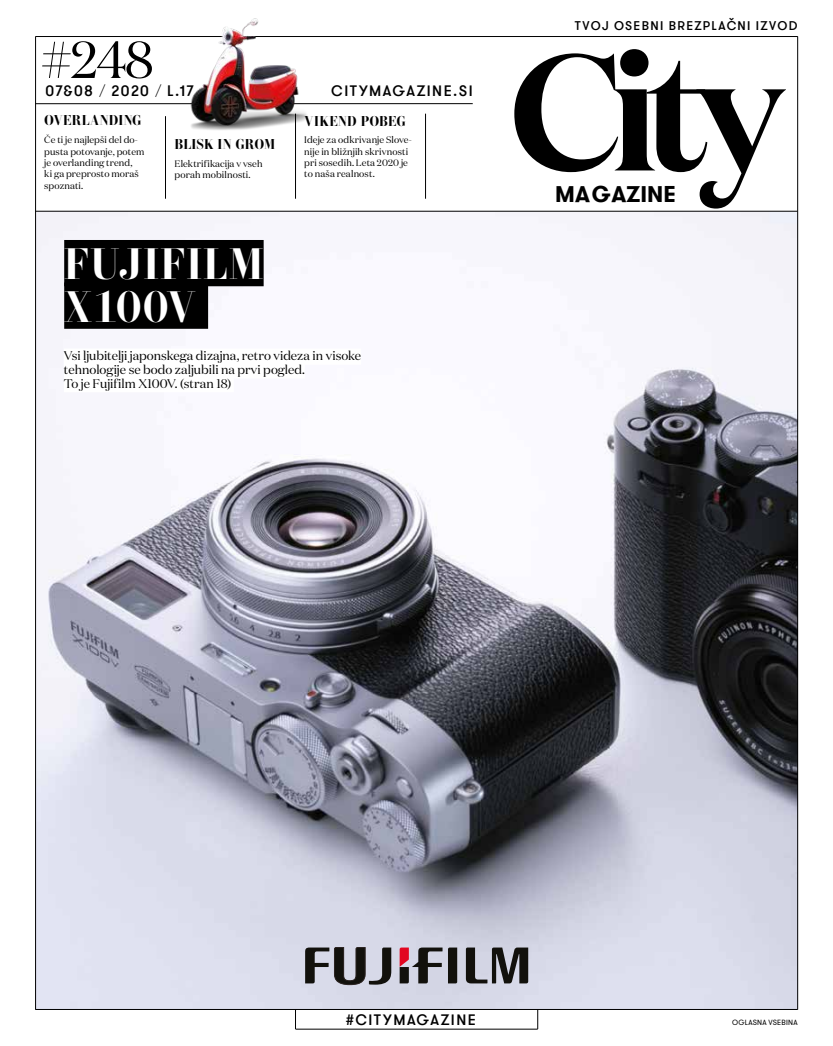
<style>
.page{position:relative;width:833px;height:1046px;background:#fff}
.page>*{position:absolute;margin:0;border:0;box-sizing:border-box;transform-origin:0 0}
.t1{font:51.75px "Domaine Disp";color:#000}
.t2{font:46.25px/42.5px "Yo Andy Fourteen";letter-spacing:.025em;color:#fff}
.t3{font:700 22.5px "GT Walsheim Pro";color:#000}
.t4{font:500 15px "GT Walsheim Pro";letter-spacing:.095em;color:#000}
.t5{font:15px "Yo Andy Fourteen";letter-spacing:.015em;color:#000}
.t6{font:12.5px/13.8px "Domaine Disp";color:#000}
.t7{font:500 12.5px "GT Walsheim Pro";letter-spacing:.105em;color:#000}
.t8{font:9.38px/11.2px "Domaine Disp";letter-spacing:.01em;color:#000}
.t9{font:7.5px "GT Walsheim Pro";letter-spacing:.025em;color:#000}
.s1{font-weight:100}
</style>
<div class="page">
<img style="left:36px;top:212px;width:761px;height:797px">
<svg style="left:514px;top:49px;width:272px;height:159px"></svg>
<hr style="left:35px;top:36px;width:1px;height:973px;background:#000">
<hr style="left:35px;top:1009px;width:762px;height:1px;background:#000">
<hr style="left:797px;top:36px;width:1px;height:973px;background:#000">
<hr style="left:36px;top:36px;width:761px;height:1px;background:#000">
<hr style="left:35px;top:211px;width:762px;height:1px;background:#000">
<hr style="left:35px;top:103px;width:438px;height:1px;background:#000">
<svg style="left:295px;top:1010px;width:1px;height:18px"></svg>
<hr style="left:296px;top:1028px;width:242px;height:1px;background:#000">
<svg style="left:537px;top:1010px;width:1px;height:18px"></svg>
<hr style="left:165px;top:116px;width:1px;height:83px;background:#000">
<hr style="left:295px;top:114px;width:1px;height:85px;background:#000">
<hr style="left:425px;top:114px;width:1px;height:85px;background:#000">
<img style="left:169px;top:18px;width:151px;height:112px">
<svg style="left:448px;top:947px;width:9px;height:36px"></svg>
<svg style="left:466px;top:947px;width:62px;height:36px;background:#69696e"></svg>
<svg style="left:305px;top:947px;width:86px;height:38px;background:#78787e"></svg>
<svg style="left:399px;top:947px;width:43px;height:36px;background:#88747c"></svg>
<div style="left:64px;top:240px;width:200px;height:46px;background:#000"></div>
<div style="left:64px;top:282px;width:144px;height:47px;background:#000"></div>
<div style="left:64px;top:348px;width:297px;height:17px;background:#fff"></div>
<div style="left:64px;top:362px;width:241px;height:16px;background:#fff"></div>
<div style="left:64px;top:376px;width:170px;height:16px;background:#fff"></div>
<h1 class="t1" style="left:40px;top:28px;width:115px">#248</h1>
<h3 class="t4" style="left:45px;top:81px;width:150px">07&amp;08 <span class="s1">/</span> 2020 <span class="s1">/</span> L.17</h3>
<h3 class="t5" style="left:44px;top:110px;width:99px">OVERLANDING</h3>
<p class="t8" style="left:44px;top:134px;width:102px">Če ti je najlepši del do&shy;pusta potovanje, potem je overlanding trend,<br>ki ga preprosto moraš spoznati.</p>
<h3 class="t5" style="left:175px;top:134px;width:102px">BLISK IN GROM</h3>
<p class="t8" style="left:175px;top:158px;width:89px">Elektrifikacija v vseh porah mobilnosti.</p>
<h3 class="t4" style="left:331px;top:81px;width:143px">CITYMAGAZINE.SI</h3>
<h3 class="t5" style="left:304px;top:111px;width:103px">VIKEND POBEG</h3>
<p class="t8" style="left:304px;top:134px;width:109px">Ideje za odkrivanje Slove&shy;nije in bližnjih skrivnosti pri sosedih. Leta 2020 je to naša realnost.</p>
<h2 class="t2" style="left:64px;top:241px;width:201px">FUJIFILM<br>X100V</h2>
<h3 class="t6" style="left:64px;top:349px;width:299px">Vsi ljubitelji japonskega dizajna, retro videza in visoke tehnologije se bodo zaljubili na prvi pogled.<br>To je Fujifilm X100V. (stran 18)</h3>
<h3 class="t7" style="left:575px;top:18px;width:224px">TVOJ OSEBNI BREZPLAČNI IZVOD</h3>
<h3 class="t3" style="left:555px;top:179px;width:122px">MAGAZINE</h3>
<h3 class="t4" style="left:346px;top:1010px;width:132px">#CITYMAGAZINE</h3>
<p class="t9" style="left:732px;top:1017px;width:67px">OGLASNA VSEBINA</p>
</div>
